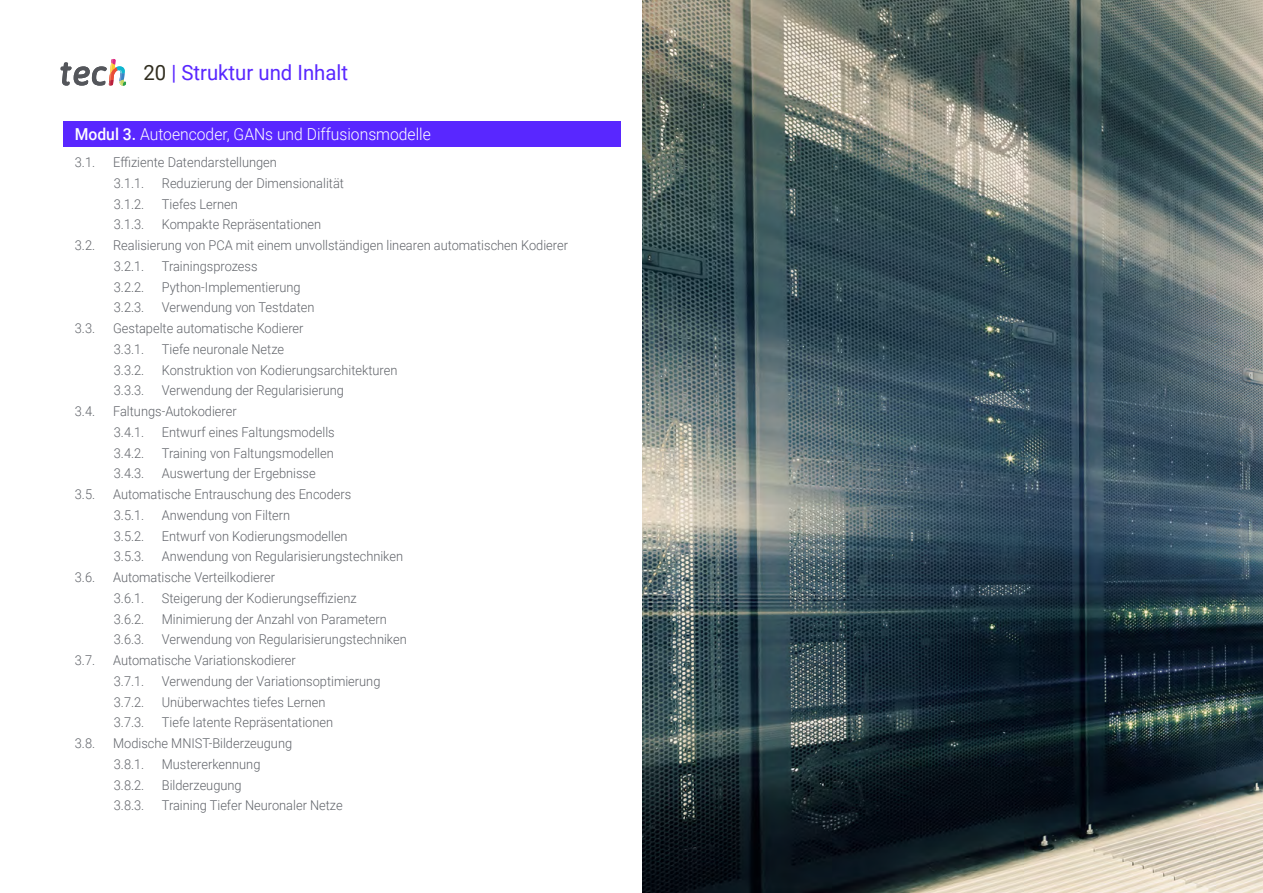
<style>
.page{position:relative;width:1263px;height:893px;background:#fff}
.page>*{position:absolute;margin:0;border:0;box-sizing:border-box;transform-origin:0 0}
.t1{font:21px "Roboto";color:#5927ff}
.t2{font:300 16.5px "Roboto";color:#fff;scale:.95 1}
.t3{font:300 13.5px/20.7px "Roboto";color:#61646a;scale:.95 1}
.s1{color:#312e20}
.s2{font-weight:500}
</style>
<div class="page">
<div style="left:64px;top:121px;width:557px;height:25px;background:#5927ff"></div>
<img style="left:642px;top:0;width:621px;height:893px">
<svg style="left:61px;top:59px;width:65px;height:27px"></svg>
<h1 class="t1" style="left:144px;top:57px;width:206px"><span class="s1">20</span> | Struktur und Inhalt</h1>
<p class="t2" style="left:75px;top:123px;width:376px"><span class="s2">Modul 3.</span> Autoencoder, GANs und Diffusionsmodelle</p>
<p class="t3" style="left:75px;top:151px;width:23px">3.1.</p>
<p class="t3" style="left:113px;top:151px;width:174px">Effiziente Datendarstellungen<br>3.1.1.</p>
<p class="t3" style="left:162px;top:172px;width:193px">Reduzierung der Dimensionalität</p>
<p class="t3" style="left:114px;top:193px;width:34px">3.1.2.</p>
<p class="t3" style="left:162px;top:193px;width:81px">Tiefes Lernen</p>
<p class="t3" style="left:114px;top:214px;width:34px">3.1.3.</p>
<p class="t3" style="left:162px;top:214px;width:169px">Kompakte Repräsentationen</p>
<p class="t3" style="left:75px;top:234px;width:23px">3.2.</p>
<p class="t3" style="left:113px;top:234px;width:480px">Realisierung von PCA mit einem unvollständigen linearen automatischen Kodierer<br>3.2.1.</p>
<p class="t3" style="left:162px;top:255px;width:102px">Trainingsprozess</p>
<p class="t3" style="left:114px;top:276px;width:34px">3.2.2.</p>
<p class="t3" style="left:162px;top:276px;width:147px">Python-Implementierung</p>
<p class="t3" style="left:114px;top:297px;width:34px">3.2.3.</p>
<p class="t3" style="left:162px;top:297px;width:162px">Verwendung von Testdaten</p>
<p class="t3" style="left:75px;top:317px;width:23px">3.3.</p>
<p class="t3" style="left:113px;top:317px;width:202px">Gestapelte automatische Kodierer<br>3.3.1.</p>
<p class="t3" style="left:162px;top:338px;width:130px">Tiefe neuronale Netze</p>
<p class="t3" style="left:114px;top:359px;width:34px">3.3.2.</p>
<p class="t3" style="left:162px;top:359px;width:249px">Konstruktion von Kodierungsarchitekturen</p>
<p class="t3" style="left:114px;top:380px;width:34px">3.3.3.</p>
<p class="t3" style="left:162px;top:380px;width:193px">Verwendung der Regularisierung</p>
<p class="t3" style="left:75px;top:400px;width:23px">3.4.</p>
<p class="t3" style="left:113px;top:400px;width:132px">Faltungs-Autokodierer<br>3.4.1.</p>
<p class="t3" style="left:162px;top:421px;width:183px">Entwurf eines Faltungsmodells</p>
<p class="t3" style="left:114px;top:442px;width:34px">3.4.2.</p>
<p class="t3" style="left:162px;top:442px;width:182px">Training von Faltungsmodellen</p>
<p class="t3" style="left:114px;top:463px;width:34px">3.4.3.</p>
<p class="t3" style="left:162px;top:463px;width:164px">Auswertung der Ergebnisse</p>
<p class="t3" style="left:75px;top:483px;width:23px">3.5.</p>
<p class="t3" style="left:113px;top:483px;width:252px">Automatische Entrauschung des Encoders<br>3.5.1.</p>
<p class="t3" style="left:162px;top:504px;width:137px">Anwendung von Filtern</p>
<p class="t3" style="left:114px;top:525px;width:34px">3.5.2.</p>
<p class="t3" style="left:162px;top:525px;width:197px">Entwurf von Kodierungsmodellen</p>
<p class="t3" style="left:114px;top:546px;width:34px">3.5.3.</p>
<p class="t3" style="left:162px;top:546px;width:255px">Anwendung von Regularisierungstechniken</p>
<p class="t3" style="left:75px;top:566px;width:23px">3.6.</p>
<p class="t3" style="left:113px;top:566px;width:172px">Automatische Verteilkodierer<br>3.6.1.</p>
<p class="t3" style="left:162px;top:587px;width:207px">Steigerung der Kodierungseffizienz</p>
<p class="t3" style="left:114px;top:608px;width:34px">3.6.2.</p>
<p class="t3" style="left:162px;top:608px;width:238px">Minimierung der Anzahl von Parametern</p>
<p class="t3" style="left:114px;top:629px;width:34px">3.6.3.</p>
<p class="t3" style="left:162px;top:629px;width:259px">Verwendung von Regularisierungstechniken</p>
<p class="t3" style="left:75px;top:649px;width:23px">3.7.</p>
<p class="t3" style="left:113px;top:649px;width:194px">Automatische Variationskodierer<br>3.7.1.</p>
<p class="t3" style="left:162px;top:670px;width:232px">Verwendung der Variationsoptimierung</p>
<p class="t3" style="left:114px;top:691px;width:34px">3.7.2.</p>
<p class="t3" style="left:162px;top:691px;width:174px">Unüberwachtes tiefes Lernen</p>
<p class="t3" style="left:114px;top:712px;width:34px">3.7.3.</p>
<p class="t3" style="left:162px;top:712px;width:182px">Tiefe latente Repräsentationen</p>
<p class="t3" style="left:75px;top:732px;width:23px">3.8.</p>
<p class="t3" style="left:113px;top:732px;width:190px">Modische MNIST-Bilderzeugung<br>3.8.1.</p>
<p class="t3" style="left:162px;top:753px;width:105px">Mustererkennung</p>
<p class="t3" style="left:114px;top:774px;width:34px">3.8.2.</p>
<p class="t3" style="left:162px;top:774px;width:86px">Bilderzeugung</p>
<p class="t3" style="left:114px;top:795px;width:34px">3.8.3.</p>
<p class="t3" style="left:162px;top:795px;width:192px">Training Tiefer Neuronaler Netze</p>
</div>
